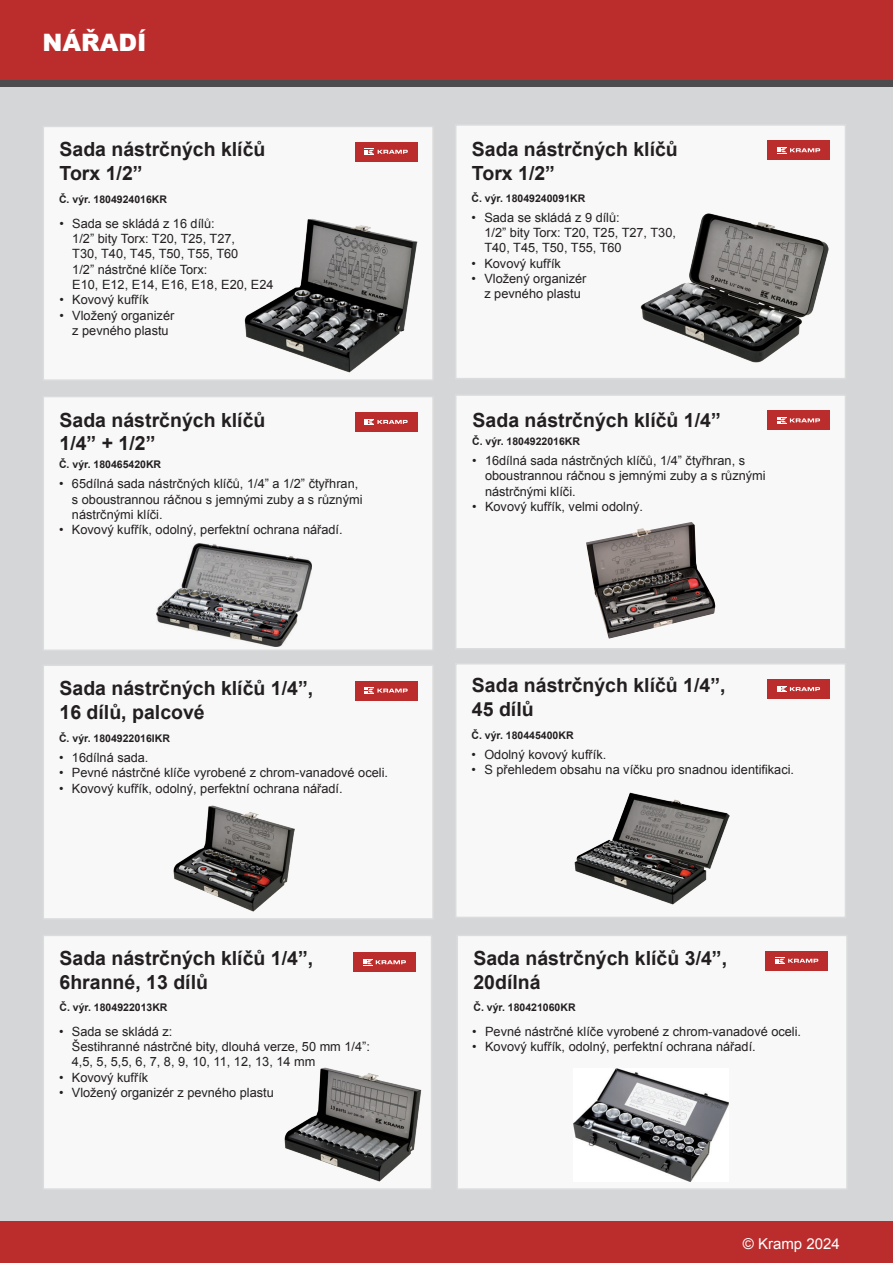
<style>
.page{position:relative;width:893px;height:1263px;background:#fff}
.page>*{position:absolute;margin:0;border:0;box-sizing:border-box;transform-origin:0 0}
.t1{font:900 24px "Arial";color:#fff}
.t2{font:700 19.5px/23.4px "Arial";color:#231f20}
.t3{font:15px "Arial";color:#fff}
.t4{font:12.75px/15.3px "Arial";color:#231f20}
.t5{font:700 10.5px "Arial";color:#231f20}
</style>
<div class="page">
<div style="left:0;top:1220px;width:893px;height:43px;background:#bb2d2d"></div>
<div style="left:0;top:0;width:893px;height:85px;background:#bb2d2d"></div>
<div style="left:0;top:80px;width:893px;height:10px;background:#4d4b4d"></div>
<div style="left:0;top:88px;width:893px;height:1133px;background:#d4d6d7"></div>
<div style="left:43px;top:126px;width:391px;height:255px;background:#f8f8f8;border:2px solid #dddedf"></div>
<div style="left:43px;top:664px;width:391px;height:256px;background:#f8f8f8;border:2px solid #dddedf"></div>
<div style="left:43px;top:396px;width:391px;height:255px;background:#f8f8f8;border:2px solid #dddedf"></div>
<div style="left:43px;top:935px;width:389px;height:255px;background:#f8f8f8;border:2px solid #dddedf"></div>
<div style="left:455px;top:124px;width:391px;height:255px;background:#f8f8f8;border:2px solid #dddedf"></div>
<div style="left:455px;top:663px;width:391px;height:255px;background:#f8f8f8;border:2px solid #dddedf"></div>
<div style="left:456px;top:935px;width:392px;height:255px;background:#f8f8f8;border:2px solid #dddedf"></div>
<div style="left:455px;top:394px;width:391px;height:255px;background:#f8f8f8;border:2px solid #dddedf"></div>
<div style="left:355px;top:142px;width:62px;height:19px;background:#bb2d2d"></div>
<svg style="left:365px;top:149px;width:43px;height:6px"></svg>
<div style="left:355px;top:412px;width:62px;height:19px;background:#bb2d2d"></div>
<svg style="left:365px;top:419px;width:43px;height:6px"></svg>
<div style="left:355px;top:681px;width:62px;height:19px;background:#bb2d2d"></div>
<svg style="left:365px;top:687px;width:43px;height:7px"></svg>
<div style="left:353px;top:953px;width:62px;height:19px;background:#bb2d2d"></div>
<svg style="left:363px;top:959px;width:43px;height:7px"></svg>
<div style="left:768px;top:141px;width:62px;height:19px;background:#bb2d2d"></div>
<svg style="left:777px;top:147px;width:43px;height:7px"></svg>
<div style="left:767px;top:411px;width:62px;height:19px;background:#bb2d2d"></div>
<svg style="left:777px;top:417px;width:43px;height:7px"></svg>
<div style="left:767px;top:679px;width:62px;height:20px;background:#bb2d2d"></div>
<svg style="left:777px;top:686px;width:43px;height:6px"></svg>
<div style="left:766px;top:951px;width:62px;height:19px;background:#bb2d2d"></div>
<svg style="left:775px;top:957px;width:43px;height:7px"></svg>
<img style="left:244px;top:219px;width:173px;height:153px">
<img style="left:640px;top:213px;width:188px;height:150px">
<img style="left:156px;top:543px;width:155px;height:104px">
<img style="left:586px;top:522px;width:129px;height:117px">
<img style="left:173px;top:806px;width:121px;height:105px">
<img style="left:575px;top:792px;width:155px;height:113px">
<img style="left:285px;top:1067px;width:137px;height:114px">
<img style="left:573px;top:1069px;width:155px;height:112px">
<h1 class="t1" style="left:43px;top:25px;width:106px">NÁŘADÍ</h1>
<h2 class="t2" style="left:60px;top:139px;width:207px">Sada nástrčných klíčů<br>Torx 1/2”</h2>
<p class="t4" style="left:72px;top:216px;width:203px;text-indent:-13px">• Sada se skládá z 16 dílů:<br>1/2” bity Torx: T20, T25, T27,<br>T30, T40, T45, T50, T55, T60<br>1/2” nástrčné klíče Torx:<br>E10, E12, E14, E16, E18, E20, E24</p>
<p class="t4" style="left:60px;top:292px;width:91px">• Kovový kufřík</p>
<p class="t4" style="left:60px;top:308px;width:116px;text-align:center">• Vložený organizér z pevného plastu</p>
<p class="t5" style="left:59px;top:193px;width:109px">Č. výr. 1804924016KR</p>
<h2 class="t2" style="left:472px;top:139px;width:207px">Sada nástrčných klíčů<br>Torx 1/2”</h2>
<p class="t4" style="left:484px;top:210px;width:193px;text-indent:-13px">• Sada se skládá z 9 dílů:<br>1/2” bity Torx: T20, T25, T27, T30,<br>T40, T45, T50, T55, T60</p>
<p class="t4" style="left:472px;top:256px;width:91px">• Kovový kufřík</p>
<p class="t4" style="left:472px;top:271px;width:116px;text-align:center">• Vložený organizér z pevného plastu</p>
<p class="t5" style="left:471px;top:191px;width:115px">Č. výr. 18049240091KR</p>
<h2 class="t2" style="left:60px;top:409px;width:207px">Sada nástrčných klíčů<br>1/4” + 1/2”</h2>
<p class="t4" style="left:72px;top:476px;width:292px;text-indent:-13px">• 65dílná sada nástrčných klíčů, 1/4” a 1/2” čtyřhran, s oboustrannou ráčnou s jemnými zuby a s různými nástrčnými klíči.</p>
<p class="t4" style="left:59px;top:522px;width:285px">• Kovový kufřík, odolný, perfektní ochrana nářadí.</p>
<p class="t5" style="left:59px;top:458px;width:104px">Č. výr. 180465420KR</p>
<h2 class="t2" style="left:473px;top:409px;width:250px">Sada nástrčných klíčů 1/4”</h2>
<p class="t4" style="left:485px;top:453px;width:282px;text-indent:-13px">• 16dílná sada nástrčných klíčů, 1/4” čtyřhran, s oboustrannou ráčnou s jemnými zuby a s různými nástrčnými klíči.</p>
<p class="t4" style="left:472px;top:499px;width:172px">• Kovový kufřík, velmi odolný.</p>
<p class="t5" style="left:472px;top:434px;width:109px">Č. výr. 1804922016KR</p>
<h2 class="t2" style="left:60px;top:677px;width:255px">Sada nástrčných klíčů 1/4”,<br>16 dílů, palcové</h2>
<p class="t4" style="left:59px;top:750px;width:91px">• 16dílná sada.</p>
<p class="t4" style="left:59px;top:765px;width:330px">• Pevné nástrčné klíče vyrobené z chrom-vanadové oceli.</p>
<p class="t4" style="left:59px;top:781px;width:285px">• Kovový kufřík, odolný, perfektní ochrana nářadí.</p>
<p class="t5" style="left:59px;top:732px;width:112px">Č. výr. 1804922016IKR</p>
<h2 class="t2" style="left:472px;top:674px;width:255px">Sada nástrčných klíčů 1/4”,<br>45 dílů</h2>
<p class="t4" style="left:472px;top:747px;width:136px">• Odolný kovový kufřík.</p>
<p class="t4" style="left:472px;top:762px;width:324px">• S přehledem obsahu na víčku pro snadnou identifikaci.</p>
<p class="t5" style="left:471px;top:729px;width:104px">Č. výr. 180445400KR</p>
<h2 class="t2" style="left:60px;top:947px;width:255px">Sada nástrčných klíčů 1/4”,<br>6hranné, 13 dílů</h2>
<p class="t4" style="left:72px;top:1024px;width:300px;text-indent:-13px">• Sada se skládá z:<br>Šestihranné nástrčné bity, dlouhá verze, 50 mm 1/4”:<br>4,5, 5, 5,5, 6, 7, 8, 9, 10, 11, 12, 13, 14 mm</p>
<p class="t4" style="left:59px;top:1069px;width:91px">• Kovový kufřík</p>
<p class="t4" style="left:59px;top:1085px;width:216px">• Vložený organizér z pevného plastu</p>
<p class="t5" style="left:60px;top:1001px;width:109px">Č. výr. 1804922013KR</p>
<h2 class="t2" style="left:473px;top:947px;width:255px">Sada nástrčných klíčů 3/4”,<br>20dílná</h2>
<p class="t4" style="left:472px;top:1024px;width:330px">• Pevné nástrčné klíče vyrobené z chrom-vanadové oceli.</p>
<p class="t4" style="left:472px;top:1039px;width:285px">• Kovový kufřík, odolný, perfektní ochrana nářadí.</p>
<p class="t5" style="left:473px;top:1001px;width:104px">Č. výr. 180421060KR</p>
<p class="t3" style="left:743px;top:1233px;width:98px">© Kramp 2024</p>
</div>
